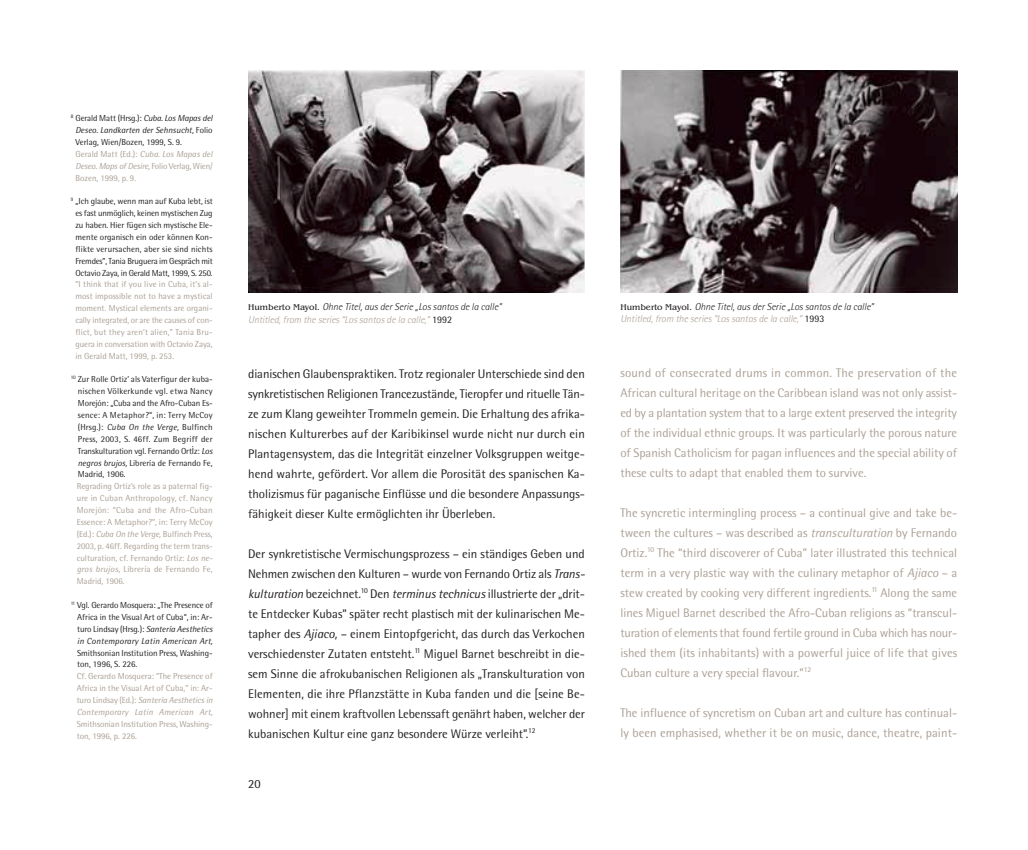
<style>
.page{position:relative;width:1028px;height:850px;background:#fff}
.page>*{position:absolute;margin:0;border:0;box-sizing:border-box;transform-origin:0 0}
.t1{font:12.5px/20px "Rotis Semi Sans";color:#231f20;text-align:justify}
.t2{font:12.5px/20px "Rotis Semi Sans";color:#aba095;text-align:justify}
.t3{font:italic 300 10px/12.5px "Rotis Semi Sans";color:#aba095}
.t4{font:8.75px/11.9px "Rotis Semi Sans";letter-spacing:-.005em;color:#231f20}
.t5{font:8.75px/11.9px "Rotis Semi Sans";color:#aba095;text-align:justify}
.s1{font-style:italic}
.s2{color:#aba095}
.s3{font-style:italic;color:#aba095}
.s4{font-family:"Benguiat";font-weight:400;font-style:normal;font-size:8.75px;color:#231f20}
.s5{color:#231f20}
.s6{font-weight:400;font-style:normal;color:#231f20}
</style>
<div class="page">
<img style="left:248px;top:71px;width:337px;height:221px">
<img style="left:620px;top:71px;width:337px;height:221px">
<p class="t4" style="left:75px;top:113px;width:139px;text-indent:-5px"><sup>8</sup> Gerald Matt (Hrsg.): <span class="s1">Cuba. Los Mapas del Deseo. Landkarten der Sehnsucht,</span> Folio Verlag, Wien/Bozen, 1999, S. 9.<br><span class="s2">Gerald Matt (Ed.):</span> <span class="s3">Cuba. Los Mapas del Deseo. Maps of Desire,</span> <span class="s2">Folio Verlag, Wien/ Bozen, 1999, p. 9.</span></p>
<p class="t4" style="left:71px;top:196px;width:143px;text-align:center"><sup>9</sup> „Ich glaube, wenn man auf Kuba lebt, ist es fast unmöglich, keinen mystischen Zug zu haben. Hier fügen sich mystische Ele&shy;mente organisch ein oder können Kon&shy;flikte verursachen, aber sie sind nichts Fremdes”, Tania Bruguera im Gespräch mit Octavio Zaya, in Gerald Matt, 1999, S. 250.</p>
<p class="t5" style="left:75px;top:279px;width:139px">“I think that if you live in Cuba, it’s al&shy;most impossible not to have a mystical moment. Mystical elements are organi&shy;cally integrated, or are the causes of con&shy;flict, but they aren’t alien,” Tania Bru&shy;guera in conversation with Octavio Zaya, in Gerald Matt, 1999, p. 253.</p>
<p class="t4" style="left:78px;top:374px;width:136px;text-align:justify;text-indent:-7px"><sup>10</sup> Zur Rolle Ortiz’ als Vaterfigur der kuba&shy;nischen Völkerkunde vgl. etwa Nancy Morejón: „Cuba and the Afro-Cuban Es&shy;sence: A Metaphor?“, in: Terry McCoy (Hrsg.): <span class="s1">Cuba On the Verge,</span> Bulfinch Press, 2003, S. 46ff. Zum Begriff der Transkulturation vgl. Fernando OrtÌz: <span class="s1">Los negros brujos,</span> Librería de Fernando Fe, Madrid, 1906.</p>
<p class="t5" style="left:77px;top:481px;width:137px">Regrading Ortiz’s role as a paternal fig&shy;ure in Cuban Anthropology, cf. Nancy Morejón: “Cuba and the Afro-Cuban Essence: A Metaphor?”, in: Terry McCoy (Ed.): <span class="s1">Cuba On the Verge,</span> Bulfinch Press, 2003, p. 46ff. Regarding the term trans&shy;culturation, cf. Fernando Ortíz: <span class="s1">Los ne&shy;gros brujos,</span> Librería de Fernando Fe, Madrid, 1906.</p>
<p class="t4" style="left:77px;top:600px;width:137px;text-align:justify;text-indent:-6px"><sup>11</sup> Vgl. Gerardo Mosquera: „The Presence of Africa in the Visual Art of Cuba“, in: Ar&shy;turo Lindsay (Hrsg.): <span class="s1">Santería Aesthetics in Contemporary Latin American Art,</span></p>
<p class="t4" style="left:77px;top:648px;width:137px">Smithsonian Institution Press, Washing&shy;ton, 1996, S. 226.</p>
<p class="t5" style="left:77px;top:671px;width:137px">Cf. Gerardo Mosquera: “The Presence of Africa in the Visual Art of Cuba,” in: Ar&shy;turo Lindsay (Ed.): <span class="s1">Santería Aesthetics in Contemporary Latin American Art,</span></p>
<p class="t5" style="left:77px;top:719px;width:137px">Smithsonian Institution Press, Washing&shy;ton, 1996, p. 226.</p>
<p class="t3" style="left:248px;top:302px;width:255px"><span class="s4">Humberto Mayol.</span> <span class="s5">Ohne Titel, aus der Serie „Los santos de la calle”<br></span>Untitled, from the series “Los santos de la calle,” <span class="s6">1992</span></p>
<p class="t3" style="left:620px;top:301px;width:255px"><span class="s4">Humberto Mayol.</span> <span class="s5">Ohne Titel, aus der Serie „Los santos de la calle”<br></span>Untitled, from the series “Los santos de la calle,” <span class="s6">1993</span></p>
<p class="t1" style="left:248px;top:365px;width:338px">dianischen Glaubenspraktiken. Trotz regionaler Unterschiede sind den synkretistischen Religionen Trancezustände, Tieropfer und rituelle Tän&shy;ze zum Klang geweihter Trommeln gemein. Die Erhaltung des afrika&shy;nischen Kulturerbes auf der Karibikinsel wurde nicht nur durch ein Plantagensystem, das die Integrität einzelner Volksgruppen weitge&shy;hend wahrte, gefördert. Vor allem die Porosität des spanischen Ka&shy;tholizismus für paganische Einflüsse und die besondere Anpassungs&shy;fähigkeit dieser Kulte ermöglichten ihr Überleben.</p>
<p class="t1" style="left:248px;top:545px;width:338px">Der synkretistische Vermischungsprozess – ein ständiges Geben und Nehmen zwischen den Kulturen – wurde von Fernando Ortiz als <span class="s1">Trans&shy;kulturation</span> bezeichnet.<sup>10</sup> Den <span class="s1">terminus technicus</span> illustrierte der „drit&shy;te Entdecker Kubas” später recht plastisch mit der kulinarischen Me&shy;tapher des <span class="s1">Ajiaco,</span> – einem Eintopfgericht, das durch das Verkochen verschiedenster Zutaten entsteht.<sup>11</sup> Miguel Barnet beschreibt in die&shy;sem Sinne die afrokubanischen Religionen als „Transkulturation von Elementen, die ihre Pflanzstätte in Kuba fanden und die [seine Be&shy;wohner] mit einem kraftvollen Lebenssaft genährt haben, welcher der kubanischen Kultur eine ganz besondere Würze verleiht”.<sup>12</sup></p>
<p class="t1" style="left:248px;top:775px;width:14px">20</p>
<p class="t2" style="left:620px;top:365px;width:338px">sound of consecrated drums in common. The preservation of the African cultural heritage on the Caribbean island was not only assist&shy;ed by a plantation system that to a large extent preserved the integrity of the individual ethnic groups. It was particularly the porous nature of Spanish Catholicism for pagan influences and the special ability of these cults to adapt that enabled them to survive.</p>
<p class="t2" style="left:620px;top:505px;width:338px">The syncretic intermingling process – a continual give and take be&shy;tween the cultures – was described as <span class="s1">transculturation</span> by Fernando Ortiz.<sup>10</sup> The “third discoverer of Cuba” later illustrated this technical term in a very plastic way with the culinary metaphor of <span class="s1">Ajiaco</span> – a stew created by cooking very different ingredients.<sup>11</sup> Along the same lines Miguel Barnet described the Afro-Cuban religions as “transcul&shy;turation of elements that found fertile ground in Cuba which has nour&shy;ished them (its inhabitants) with a powerful juice of life that gives Cuban culture a very special flavour.”<sup>12</sup></p>
<p class="t2" style="left:620px;top:705px;width:338px">The influence of syncretism on Cuban art and culture has continual&shy;ly been emphasised, whether it be on music, dance, theatre, paint-</p>
</div>
